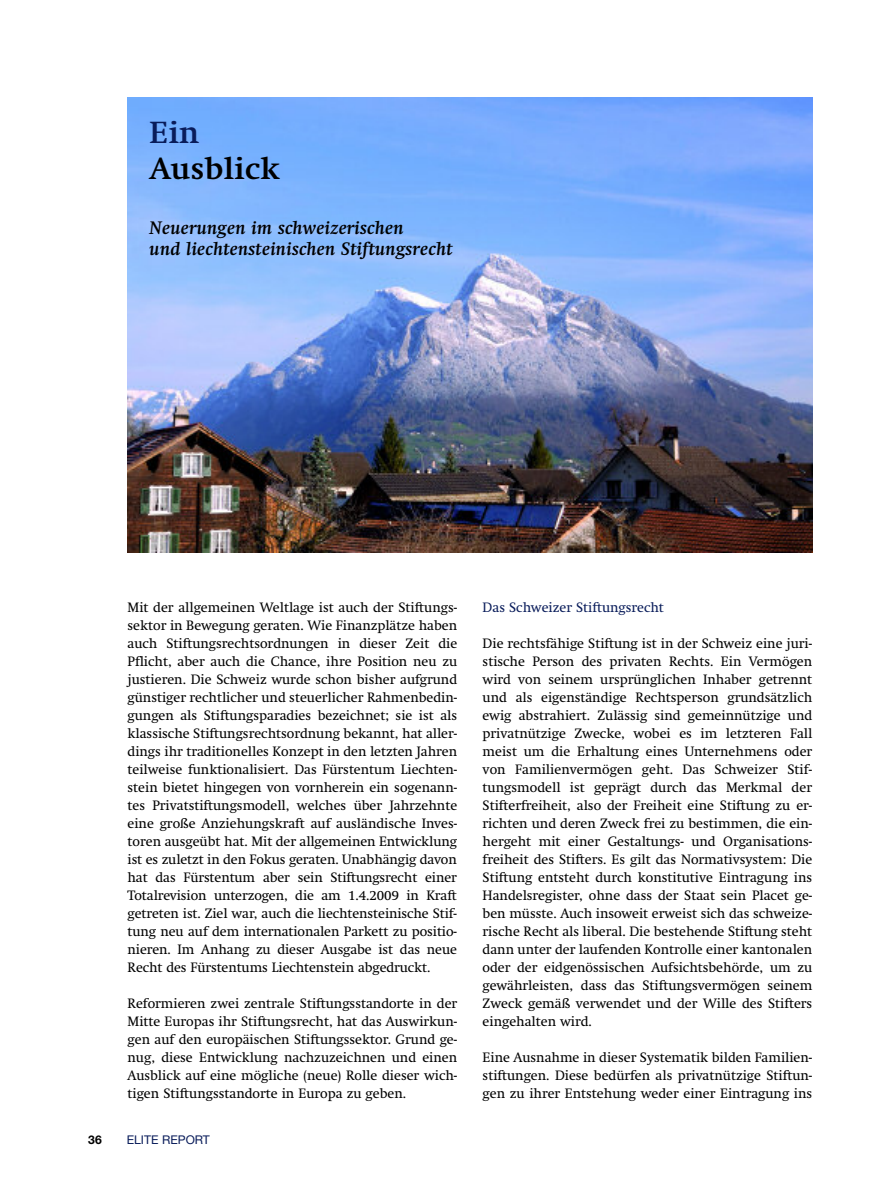
<style>
.page{position:relative;width:893px;height:1191px;background:#fff}
.page>*{position:absolute;margin:0;border:0;box-sizing:border-box;transform-origin:0 0}
.t1{font:700 30px "Swift";letter-spacing:.015em;color:#000}
.t2{font:700 30px "Swift";color:#091c5a}
.t3{font:italic 700 18px/21px "Swift";letter-spacing:.015em;color:#000}
.t4{font:13.5px/18px "Swift";color:#000;text-align:justify}
.t5{font:13.5px "Swift";color:#091c5a}
.t6{font:12px "Helvetica Neue";color:#091c5a}
.t7{font:700 12px "Helvetica Neue";color:#000}
</style>
<div class="page">
<img style="left:128px;top:98px;width:684px;height:454px">
<h1 class="t2" style="left:150px;top:121px;width:51px">Ein</h1>
<h1 class="t1" style="left:150px;top:157px;width:131px">Ausblick</h1>
<h2 class="t3" style="left:150px;top:219px;width:304px">Neuerungen im schweizerischen<br>und liechtensteinischen Stiftungsrecht</h2>
<p class="t4" style="left:128px;top:600px;width:331px">Mit der allgemeinen Weltlage ist auch der Stiftungs&shy;sektor in Bewegung geraten. Wie Finanzplätze haben auch Stiftungsrechtsordnungen in dieser Zeit die Pflicht, aber auch die Chance, ihre Position neu zu justieren. Die Schweiz wurde schon bisher aufgrund günstiger rechtlicher und steuerlicher Rahmenbedin&shy;gungen als Stiftungsparadies bezeichnet; sie ist als klassische Stiftungsrechtsordnung bekannt, hat aller&shy;dings ihr traditionelles Konzept in den letzten Jahren teilweise funktionalisiert. Das Fürstentum Liechten&shy;stein bietet hingegen von vornherein ein sogenann&shy;tes Privatstiftungsmodell, welches über Jahrzehnte eine große Anziehungskraft auf ausländische Inves&shy;toren ausgeübt hat. Mit der allgemeinen Entwicklung ist es zuletzt in den Fokus geraten. Unabhängig davon hat das Fürstentum aber sein Stiftungsrecht einer Totalrevision unterzogen, die am 1.4.2009 in Kraft getreten ist. Ziel war, auch die liechtensteinische Stif&shy;tung neu auf dem internationalen Parkett zu positio&shy;nieren. Im Anhang zu dieser Ausgabe ist das neue Recht des Fürstentums Liechtenstein abgedruckt.</p>
<p class="t4" style="left:128px;top:996px;width:331px">Reformieren zwei zentrale Stiftungsstandorte in der Mitte Europas ihr Stiftungsrecht, hat das Auswirkun&shy;gen auf den europäischen Stiftungssektor. Grund ge&shy;nug, diese Entwicklung nachzuzeichnen und einen Ausblick auf eine mögliche (neue) Rolle dieser wich&shy;tigen Stiftungsstandorte in Europa zu geben.</p>
<p class="t7" style="left:88px;top:1135px;width:15px">36</p>
<p class="t6" style="left:127px;top:1135px;width:85px">ELITE REPORT</p>
<p class="t5" style="left:483px;top:602px;width:183px">Das Schweizer Stiftungsrecht</p>
<p class="t4" style="left:483px;top:636px;width:331px">Die rechtsfähige Stiftung ist in der Schweiz eine juri&shy;stische Person des privaten Rechts. Ein Vermögen wird von seinem ursprünglichen Inhaber getrennt und als eigenständige Rechtsperson grundsätzlich ewig abstrahiert. Zulässig sind gemeinnützige und privatnützige Zwecke, wobei es im letzteren Fall meist um die Erhaltung eines Unternehmens oder von Familienvermögen geht. Das Schweizer Stif&shy;tungsmodell ist geprägt durch das Merkmal der Stifterfreiheit, also der Freiheit eine Stiftung zu er&shy;richten und deren Zweck frei zu bestimmen, die ein&shy;hergeht mit einer Gestaltungs- und Organisations&shy;freiheit des Stifters. Es gilt das Normativsystem: Die Stiftung entsteht durch konstitutive Eintragung ins Handelsregister, ohne dass der Staat sein Placet ge&shy;ben müsste. Auch insoweit erweist sich das schweize&shy;rische Recht als liberal. Die bestehende Stiftung steht dann unter der laufenden Kontrolle einer kantonalen oder der eidgenössischen Aufsichtsbehörde, um zu gewährleisten, dass das Stiftungsvermögen seinem Zweck gemäß verwendet und der Wille des Stifters eingehalten wird.</p>
<p class="t4" style="left:483px;top:1050px;width:331px">Eine Ausnahme in dieser Systematik bilden Familien&shy;stiftungen. Diese bedürfen als privatnützige Stiftun&shy;gen zu ihrer Entstehung weder einer Eintragung ins</p>
</div>
